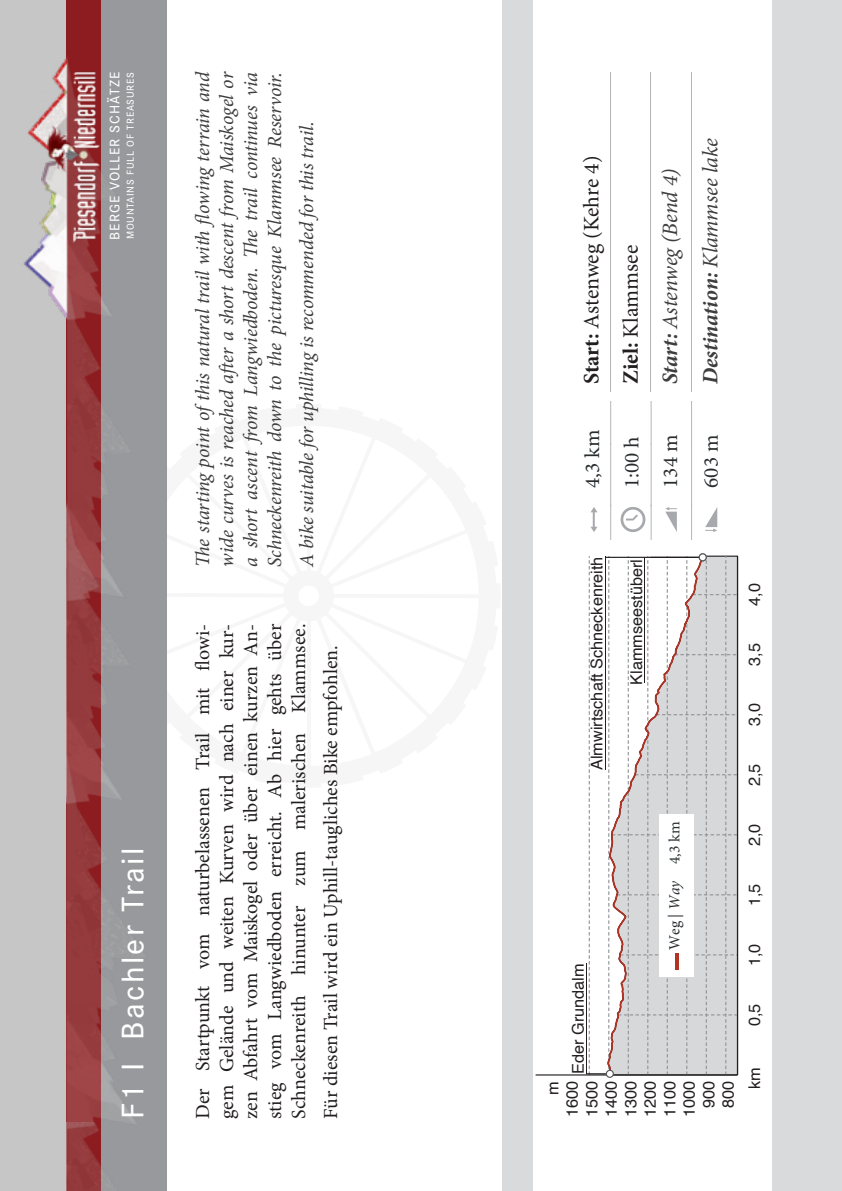
<style>
.page{position:relative;width:842px;height:1191px;background:#fff}
.page>*{position:absolute;margin:0;border:0;box-sizing:border-box;transform-origin:0 0}
.t1{font:500 32.4px "Corporate S Pro";letter-spacing:.075em;color:#fff}
.t2{font:22px "Minion Pro";letter-spacing:-.005em;color:#231f20}
.t3{font:italic 700 22px "Minion Pro";letter-spacing:-.005em;color:#3e3e3f}
.t4{font:italic 22px "Minion Pro";letter-spacing:-.005em;color:#3e3e3f}
.t5{font:21px/39.6px "Minion Pro";color:#292d2f}
.t6{font:20px/24px "Minion Pro";color:#231f20;text-align:justify}
.t7{font:italic 20px/24px "Minion Pro";letter-spacing:-.01em;color:#3e3e3f;text-align:justify}
.t8{font:16.2px/19.6px "Helvetica";color:#231f20;text-align:right}
.t9{font:15.4px "Minion Pro";color:#292d2f}
.t10{font:500 14.4px "Corporate S Pro";letter-spacing:.075em;color:#fff}
.t11{font:500 10.4px "Corporate S Pro";letter-spacing:.075em;color:#fff}
.s1{font-weight:700}
.s2{font-weight:400}
.s3{font-style:italic}
</style>
<div class="page">
<div style="left:283px;top:570px;width:51px;height:51px;border:15px solid #231f20;border-radius:50%"></div>
<hr style="left:307px;top:613px;width:4px;height:162px;background:#f6f6f6">
<hr style="left:307px;top:416px;width:4px;height:162px;background:#f6f6f6">
<svg style="left:314px;top:571px;width:20px;height:49px"></svg>
<svg style="left:283px;top:570px;width:21px;height:51px"></svg>
<div style="left:95px;top:0;width:72px;height:1191px;background:#97999c"></div>
<div style="left:0;top:0;width:95px;height:1191px;background:#c6c6c7"></div>
<div style="left:502px;top:0;width:340px;height:1191px;background:#d9dadc"></div>
<div style="left:533px;top:0;width:240px;height:1191px;background:#fff"></div>
<hr style="left:737px;top:556px;width:1px;height:519px;background:#231f20">
<hr style="left:536px;top:1074px;width:201px;height:1px;background:#231f20">
<svg style="left:586px;top:556px;width:151px;height:519px"></svg>
<div style="left:606px;top:1070px;width:7px;height:7px;background:#fff;border-radius:50%"></div>
<div style="left:606px;top:1069px;width:8px;height:8px;border:1px solid #57585a;border-radius:50%"></div>
<hr style="left:605px;top:556px;width:1px;height:214px;background:#231f20">
<hr style="left:606px;top:557px;width:97px;height:1px;background:#231f20">
<hr style="left:644px;top:557px;width:1px;height:126px;background:#231f20">
<div style="left:699px;top:554px;width:7px;height:7px;background:#fff;border-radius:50%"></div>
<div style="left:699px;top:553px;width:8px;height:8px;border:1px solid #57585a;border-radius:50%"></div>
<div style="left:772px;top:0;width:70px;height:1191px;background:#d9dadc"></div>
<hr style="left:610px;top:504px;width:1px;height:35px;background:#b4b7b7">
<hr style="left:610px;top:444px;width:1px;height:62px;background:#b4b7b7">
<hr style="left:610px;top:401px;width:1px;height:44px;background:#b4b7b7">
<hr style="left:651px;top:504px;width:1px;height:35px;background:#b4b7b7">
<hr style="left:651px;top:444px;width:1px;height:62px;background:#b4b7b7">
<hr style="left:651px;top:401px;width:1px;height:44px;background:#b4b7b7">
<hr style="left:691px;top:504px;width:1px;height:35px;background:#b4b7b7">
<hr style="left:691px;top:444px;width:1px;height:62px;background:#b4b7b7">
<hr style="left:691px;top:401px;width:1px;height:44px;background:#b4b7b7">
<svg style="left:590px;top:507px;width:7px;height:25px"></svg>
<svg style="left:621px;top:507px;width:24px;height:25px"></svg>
<svg style="left:665px;top:507px;width:12px;height:25px"></svg>
<svg style="left:705px;top:508px;width:12px;height:24px"></svg>
<div style="left:659px;top:814px;width:34px;height:162px;background:#fff"></div>
<hr style="left:675px;top:953px;width:3px;height:17px;background:#b23224">
<div style="left:67px;top:0;width:34px;height:1191px;background:#8c1c1f"></div>
<img style="left:24px;top:49px;width:99px;height:449px">
<img style="left:66px;top:498px;width:75px;height:631px">
<img style="left:67px;top:1122px;width:74px;height:69px">
<img style="left:24px;top:69px;width:78px;height:176px">
<hr style="left:691px;top:72px;width:1px;height:319px;background:#b3b6b6">
<hr style="left:650px;top:72px;width:1px;height:319px;background:#b3b6b6">
<hr style="left:610px;top:72px;width:1px;height:319px;background:#b3b6b6">
<p class="t10" style="left:104px;top:240px;width:169px;rotate:-90deg">BERGE VOLLER SCHÄTZE</p>
<p class="t11" style="left:123px;top:239px;width:169px;rotate:-90deg">MOUNTAINS FULL OF TREASURES</p>
<p class="t1" style="left:108px;top:1119px;width:273px;rotate:-90deg">F1 I Bachler Trail</p>
<p class="t7" style="left:191px;top:567px;width:497px;rotate:-90deg">The starting point ofthis natural trail with flowing terrain and wide curves is reached after a short descent from Maiskogel or a short ascent from Langwiedboden. The trail continues via Schneckenreith down to the picturesque Klammsee Reservoir.</p>
<p class="t7" style="left:295px;top:567px;width:447px;rotate:-90deg">A bike suitable for uphilling is recommended for this trail.</p>
<p class="t6" style="left:191px;top:1119px;width:496px;rotate:-90deg">Der Startpunkt vom naturbelassenen Trail mit flowi&shy;gem Gelände und weiten Kurven wird nach einer kur&shy;zen Abfahrt vom Maiskogel oder über einen kurzen An&shy;stieg vom Langwiedboden erreicht. Ab hier gehts über Schneckenreith hinunter zum malerischen Klammsee.</p>
<p class="t6" style="left:319px;top:1119px;width:475px;rotate:-90deg">Für diesen Trail wird ein Uphill-taugliches Bike empfohlen.</p>
<p class="t2" style="left:577px;top:384px;width:230px;rotate:-90deg"><span class="s1">Start:</span> Astenweg (Kehre 4)</p>
<p class="t2" style="left:616px;top:384px;width:141px;rotate:-90deg"><span class="s1">Ziel:</span> Klammsee</p>
<p class="t4" style="left:655px;top:384px;width:217px;rotate:-90deg"><span class="s1">Start:</span> Astenweg (Bend 4)</p>
<p class="t3" style="left:695px;top:384px;width:247px;rotate:-90deg">Destination: <span class="s2">Klammsee lake</span></p>
<p class="t5" style="left:573px;top:488px;width:60px;rotate:-90deg">4,3 km<br>1:00 h<br>134 m<br>603 m</p>
<p class="t8" style="left:588px;top:770px;width:215px;rotate:-90deg">Almwirtschaft Schneckenreith</p>
<p class="t8" style="left:627px;top:685px;width:127px;rotate:-90deg">Klammseestüberl</p>
<p class="t8" style="left:569px;top:1073px;width:112px;rotate:-90deg">Eder Grundalm</p>
<p class="t9" style="left:664px;top:950px;width:130px;rotate:-90deg">Weg | <span class="s3">Way</span> 4,3 km</p>
<p class="t8" style="left:543px;top:1117px;width:38px;rotate:-90deg">m<br>1600<br>1500<br>1400<br>1300<br>1200<br>1100<br>1000<br>900<br>800</p>
<p class="t8" style="left:745px;top:606px;width:24px;rotate:-90deg">4,0</p>
<p class="t8" style="left:745px;top:666px;width:24px;rotate:-90deg">3,5</p>
<p class="t8" style="left:745px;top:726px;width:24px;rotate:-90deg">3,0</p>
<p class="t8" style="left:745px;top:786px;width:24px;rotate:-90deg">2,5</p>
<p class="t8" style="left:745px;top:846px;width:24px;rotate:-90deg">2,0</p>
<p class="t8" style="left:745px;top:906px;width:24px;rotate:-90deg">1,5</p>
<p class="t8" style="left:745px;top:966px;width:24px;rotate:-90deg">1,0</p>
<p class="t8" style="left:745px;top:1026px;width:24px;rotate:-90deg">0,5</p>
<p class="t8" style="left:745px;top:1089px;width:23px;rotate:-90deg">km</p>
</div>
